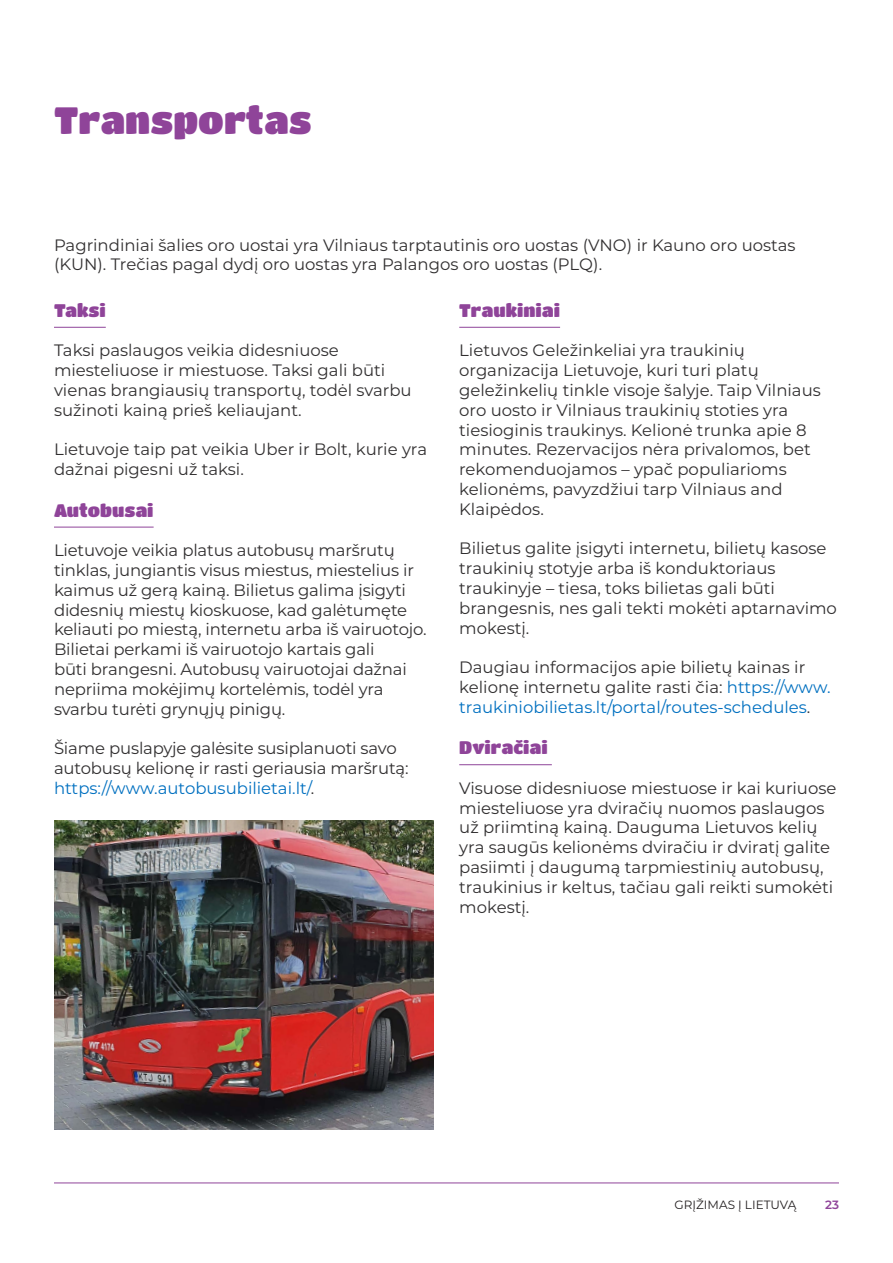
<style>
.page{position:relative;width:893px;height:1263px;background:#fff}
.page>*{position:absolute;margin:0;border:0;box-sizing:border-box;transform-origin:0 0}
.t1{font:37.5px "Titan One";color:#8f4499}
.t2{font:18px "Titan One";color:#8f4499}
.t3{font:16.5px/19.8px "Montserrat";color:#312f30}
.t4{font:12px "Montserrat";color:#231f20}
.t5{font:600 12px "Montserrat";color:#8f4499}
.s1{color:#0070c0}
</style>
<div class="page">
<hr style="left:54px;top:1182px;width:785px;height:1px;background:#8f4499">
<hr style="left:54px;top:327px;width:52px;height:1px;background:#8f4499">
<hr style="left:54px;top:527px;width:100px;height:1px;background:#8f4499">
<hr style="left:459px;top:327px;width:101px;height:1px;background:#8f4499">
<hr style="left:459px;top:764px;width:93px;height:1px;background:#8f4499">
<img style="left:54px;top:821px;width:380px;height:308px">
<h1 class="t1" style="left:54px;top:98px;width:259px">Transportas</h1>
<p class="t3" style="left:54px;top:234px;width:743px">Pagrindiniai šalies oro uostai yra Vilniaus tarptautinis oro uostas (VNO) ir Kauno oro uostas (KUN). Trečias pagal dydį oro uostas yra Palangos oro uostas (PLQ).</p>
<p class="t2" style="left:54px;top:299px;width:53px">Taksi</p>
<p class="t3" style="left:54px;top:340px;width:359px">Taksi paslaugos veikia didesniuose miesteliuose ir miestuose. Taksi gali būti vienas brangiausių transportų, todėl svarbu sužinoti kainą prieš keliaujant.</p>
<p class="t3" style="left:54px;top:439px;width:375px">Lietuvoje taip pat veikia Uber ir Bolt, kurie yra dažnai pigesni už taksi.</p>
<p class="t2" style="left:54px;top:499px;width:101px">Autobusai</p>
<p class="t3" style="left:54px;top:540px;width:374px">Lietuvoje veikia platus autobusų maršrutų tinklas, jungiantis visus miestus, miestelius ir kaimus už gerą kainą. Bilietus galima įsigyti didesnių miestų kioskuose, kad galėtumęte keliauti po miestą, internetu arba iš vairuotojo.<br>Bilietai perkami iš vairuotojo kartais gali<br>būti brangesni. Autobusų vairuotojai dažnai nepriima mokėjimų kortelėmis, todėl yra svarbu turėti grynųjų pinigų.</p>
<p class="t3" style="left:54px;top:738px;width:356px">Šiame puslapyje galėsite susiplanuoti savo autobusų kelionę ir rasti geriausia maršrutą: <span class="s1">https://www.autobusubilietai.lt/</span>.</p>
<p class="t2" style="left:459px;top:299px;width:102px">Traukiniai</p>
<p class="t3" style="left:459px;top:340px;width:363px">Lietuvos Geležinkeliai yra traukinių organizacija Lietuvoje, kuri turi platų geležinkelių tinkle visoje šalyje. Taip Vilniaus oro uosto ir Vilniaus traukinių stoties yra tiesioginis traukinys. Kelionė trunka apie 8 minutes. Rezervacijos nėra privalomos, bet rekomenduojamos – ypač populiarioms kelionėms, pavyzdžiui tarp Vilniaus and Klaipėdos.</p>
<p class="t3" style="left:459px;top:538px;width:379px">Bilietus galite įsigyti internetu, bilietų kasose traukinių stotyje arba iš konduktoriaus traukinyje – tiesa, toks bilietas gali būti brangesnis, nes gali tekti mokėti aptarnavimo mokestį.</p>
<p class="t3" style="left:459px;top:657px;width:373px">Daugiau informacijos apie bilietų kainas ir kelionę internetu galite rasti čia: <span class="s1">https://www. traukiniobilietas.lt/portal/routes-schedules</span>.</p>
<p class="t2" style="left:459px;top:737px;width:90px">Dviračiai</p>
<p class="t3" style="left:459px;top:777px;width:379px">Visuose didesniuose miestuose ir kai kuriuose miesteliuose yra dviračių nuomos paslaugos už priimtiną kainą. Dauguma Lietuvos kelių yra saugūs kelionėms dviračiu ir dviratį galite pasiimti į daugumą tarpmiestinių autobusų, traukinius ir keltus, tačiau gali reikti sumokėti mokestį.</p>
<p class="t4" style="left:675px;top:1197px;width:123px">GRĮŽIMAS Į LIETUVĄ</p>
<p class="t5" style="left:825px;top:1196px;width:15px">23</p>
</div>
